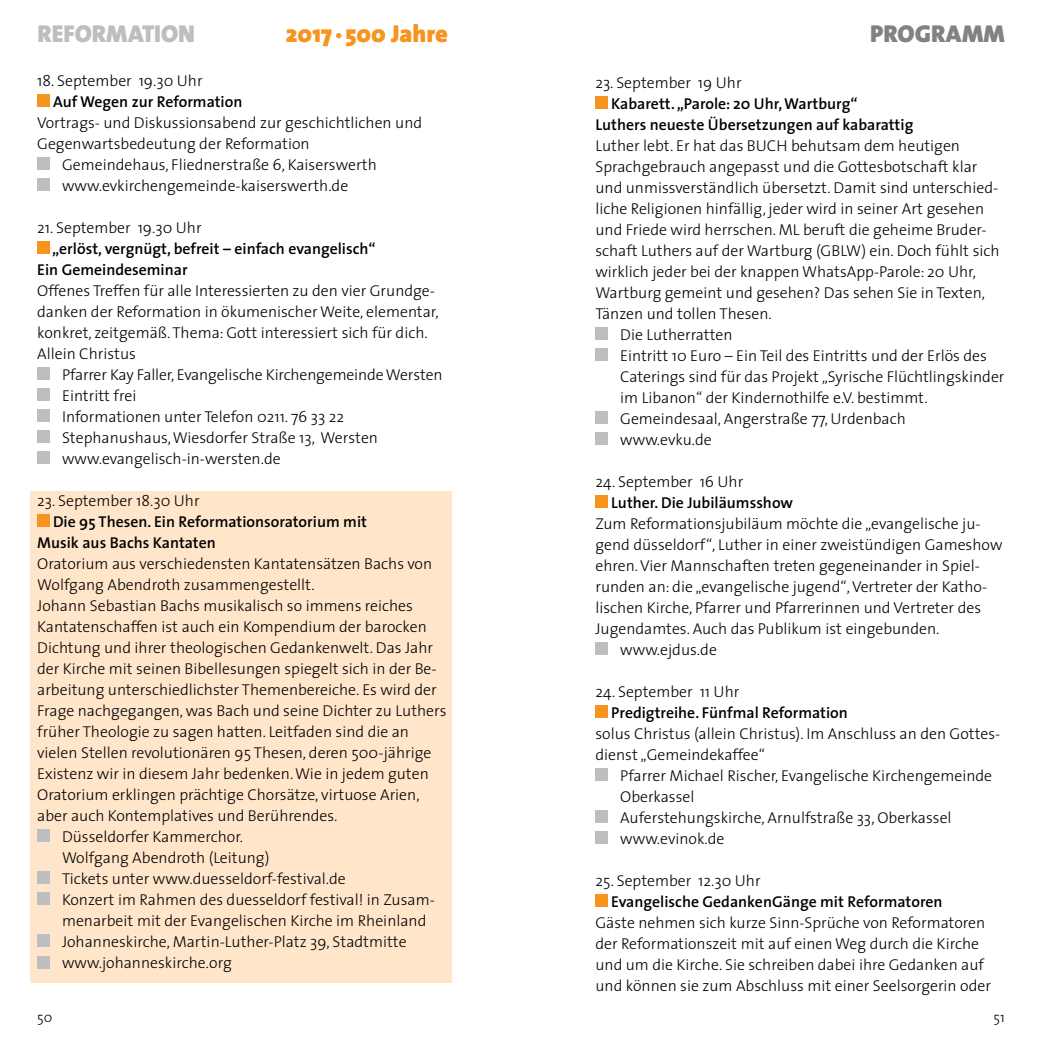
<style>
.page{position:relative;width:1042px;height:1042px;background:#fff}
.page>*{position:absolute;margin:0;border:0;box-sizing:border-box;transform-origin:0 0}
.t1{font:900 24.5px "The Sans";color:#f7941e}
.t2{font:900 24.5px "The Sans";color:#bcbec0}
.t3{font:900 24.5px "The Sans";color:#808285}
.t4{font:300 15.75px/21px "The Sans";color:#000}
.t5{font:600 15.75px/21px "The Sans";color:#000}
.t6{font:300 14px "The Sans";color:#000}
</style>
<div class="page">
<div style="left:30px;top:491px;width:421px;height:491px;background:#ffe6ca"></div>
<div style="left:37px;top:95px;width:13px;height:12px;background:#f7941e"></div>
<div style="left:37px;top:158px;width:13px;height:12px;background:#bcbec0"></div>
<div style="left:37px;top:179px;width:13px;height:12px;background:#bcbec0"></div>
<div style="left:37px;top:242px;width:13px;height:12px;background:#f7941e"></div>
<div style="left:37px;top:368px;width:13px;height:12px;background:#bcbec0"></div>
<div style="left:37px;top:389px;width:13px;height:12px;background:#bcbec0"></div>
<div style="left:37px;top:410px;width:13px;height:12px;background:#bcbec0"></div>
<div style="left:37px;top:431px;width:13px;height:12px;background:#bcbec0"></div>
<div style="left:37px;top:452px;width:13px;height:12px;background:#bcbec0"></div>
<div style="left:37px;top:515px;width:13px;height:12px;background:#f7941e"></div>
<div style="left:37px;top:830px;width:13px;height:12px;background:#bcbec0"></div>
<div style="left:37px;top:872px;width:13px;height:12px;background:#bcbec0"></div>
<div style="left:37px;top:893px;width:13px;height:12px;background:#bcbec0"></div>
<div style="left:37px;top:935px;width:13px;height:12px;background:#bcbec0"></div>
<div style="left:37px;top:956px;width:13px;height:12px;background:#bcbec0"></div>
<div style="left:595px;top:97px;width:13px;height:12px;background:#f7941e"></div>
<div style="left:595px;top:328px;width:13px;height:12px;background:#bcbec0"></div>
<div style="left:595px;top:349px;width:13px;height:12px;background:#bcbec0"></div>
<div style="left:595px;top:412px;width:13px;height:12px;background:#bcbec0"></div>
<div style="left:595px;top:433px;width:13px;height:12px;background:#bcbec0"></div>
<div style="left:595px;top:496px;width:13px;height:12px;background:#f7941e"></div>
<div style="left:595px;top:643px;width:13px;height:12px;background:#bcbec0"></div>
<div style="left:595px;top:706px;width:13px;height:12px;background:#f7941e"></div>
<div style="left:595px;top:769px;width:13px;height:12px;background:#bcbec0"></div>
<div style="left:595px;top:811px;width:13px;height:12px;background:#bcbec0"></div>
<div style="left:595px;top:832px;width:13px;height:12px;background:#bcbec0"></div>
<div style="left:595px;top:895px;width:13px;height:12px;background:#f7941e"></div>
<h1 class="t2" style="left:37px;top:13px;width:159px">REFORMATION</h1>
<h1 class="t1" style="left:286px;top:13px;width:164px">2017 . 500 JAHRE</h1>
<h1 class="t3" style="left:870px;top:13px;width:136px">PROGRAMM</h1>
<p class="t4" style="left:37px;top:70px;width:167px">18. September 19.30 Uhr</p>
<p class="t5" style="left:53px;top:91px;width:191px">Auf Wegen zur Reformation</p>
<p class="t4" style="left:37px;top:112px;width:386px">Vortrags- und Diskussionsabend zur geschichtlichen und</p>
<p class="t4" style="left:37px;top:133px;width:274px">Gegenwartsbedeutung der Reformation</p>
<p class="t4" style="left:62px;top:154px;width:316px">Gemeindehaus, Fliednerstraße 6, Kaiserswerth</p>
<p class="t4" style="left:62px;top:175px;width:288px">www.evkirchengemeinde-kaiserswerth.de</p>
<p class="t4" style="left:37px;top:217px;width:166px">21. September 19.30 Uhr</p>
<p class="t5" style="left:37px;top:238px;width:340px;text-indent:15px">„erlöst, vergnügt, befreit – einfach evangelisch“<br>Ein Gemeindeseminar</p>
<p class="t4" style="left:37px;top:280px;width:403px">Offenes Treffen für alle Interessierten zu den vier Grundge&shy;danken der Reformation in ökumenischer Weite, elementar, konkret, zeitgemäß. Thema: Gott interessiert sich für dich.<br>Allein Christus</p>
<p class="t4" style="left:62px;top:364px;width:382px">Pfarrer Kay Faller, Evangelische Kirchengemeinde Wersten Eintritt frei<br>Informationen unter Telefon 0211. 76 33 22<br>Stephanushaus, Wiesdorfer Straße 13, Wersten www.evangelisch-in-wersten.de</p>
<p class="t4" style="left:37px;top:490px;width:164px">23. September 18.30 Uhr</p>
<p class="t5" style="left:37px;top:511px;width:331px;text-indent:16px">Die 95 Thesen. Ein Reformationsoratorium mit<br>Musik aus Bachs Kantaten</p>
<p class="t4" style="left:37px;top:553px;width:396px">Oratorium aus verschiedensten Kantatensätzen Bachs von</p>
<p class="t4" style="left:37px;top:574px;width:279px">Wolfgang Abendroth zusammengestellt.</p>
<p class="t4" style="left:37px;top:595px;width:377px">Johann Sebastian Bachs musikalisch so immens reiches</p>
<p class="t4" style="left:37px;top:616px;width:391px">Kantatenschaffen ist auch ein Kompendium der barocken</p>
<p class="t4" style="left:37px;top:637px;width:397px">Dichtung und ihrer theologischen Gedankenwelt. Das Jahr</p>
<p class="t4" style="left:37px;top:658px;width:401px">der Kirche mit seinen Bibellesungen spiegelt sich in der Be-</p>
<p class="t4" style="left:37px;top:679px;width:401px">arbeitung unterschiedlichster Themenbereiche. Es wird der</p>
<p class="t4" style="left:37px;top:700px;width:411px">Frage nachgegangen, was Bach und seine Dichter zu Luthers</p>
<p class="t4" style="left:37px;top:721px;width:373px">früher Theologie zu sagen hatten. Leitfaden sind die an</p>
<p class="t4" style="left:37px;top:742px;width:396px">vielen Stellen revolutionären 95 Thesen, deren 500-jährige</p>
<p class="t4" style="left:37px;top:763px;width:393px">Existenz wir in diesem Jahr bedenken. Wie in jedem guten</p>
<p class="t4" style="left:37px;top:784px;width:384px">Oratorium erklingen prächtige Chorsätze, virtuose Arien,</p>
<p class="t4" style="left:37px;top:805px;width:302px">aber auch Kontemplatives und Berührendes.</p>
<p class="t4" style="left:62px;top:826px;width:182px">Düsseldorfer Kammerchor.</p>
<p class="t4" style="left:62px;top:847px;width:209px">Wolfgang Abendroth (Leitung)</p>
<p class="t4" style="left:62px;top:868px;width:285px">Tickets unter www.duesseldorf-festival.de</p>
<p class="t4" style="left:62px;top:889px;width:374px">Konzert im Rahmen des duesseldorf festival! in Zusam-</p>
<p class="t4" style="left:62px;top:910px;width:366px">menarbeit mit der Evangelischen Kirche im Rheinland</p>
<p class="t4" style="left:62px;top:931px;width:346px">Johanneskirche, Martin-Luther-Platz 39, Stadtmitte</p>
<p class="t4" style="left:62px;top:952px;width:171px">www.johanneskirche.org</p>
<p class="t4" style="left:595px;top:72px;width:148px">23. September 19 Uhr</p>
<p class="t5" style="left:595px;top:93px;width:319px;text-indent:16px">Kabarett. „Parole: 20 Uhr, Wartburg“<br>Luthers neueste Übersetzungen auf kabarattig</p>
<p class="t4" style="left:595px;top:135px;width:366px">Luther lebt. Er hat das BUCH behutsam dem heutigen</p>
<p class="t4" style="left:595px;top:156px;width:384px">Sprachgebrauch angepasst und die Gottesbotschaft klar</p>
<p class="t4" style="left:595px;top:177px;width:404px">und unmissverständlich übersetzt. Damit sind unterschied-</p>
<p class="t4" style="left:595px;top:198px;width:390px">liche Religionen hinfällig, jeder wird in seiner Art gesehen</p>
<p class="t4" style="left:595px;top:219px;width:393px">und Friede wird herrschen. ML beruft die geheime Bruder-</p>
<p class="t4" style="left:595px;top:240px;width:406px">schaft Luthers auf der Wartburg (GBLW) ein. Doch fühlt sich</p>
<p class="t4" style="left:595px;top:261px;width:382px">wirklich jeder bei der knappen WhatsApp-Parole: 20 Uhr,</p>
<p class="t4" style="left:595px;top:282px;width:391px">Wartburg gemeint und gesehen? Das sehen Sie in Texten,</p>
<p class="t4" style="left:595px;top:303px;width:178px">Tänzen und tollen Thesen.</p>
<p class="t4" style="left:620px;top:324px;width:114px">Die Lutherratten</p>
<p class="t4" style="left:620px;top:345px;width:368px">Eintritt 10 Euro – Ein Teil des Eintritts und der Erlös des</p>
<p class="t4" style="left:620px;top:366px;width:386px">Caterings sind für das Projekt „Syrische Flüchtlingskinder</p>
<p class="t4" style="left:620px;top:387px;width:309px">im Libanon“ der Kindernothilfe e.V. bestimmt.</p>
<p class="t4" style="left:620px;top:408px;width:287px">Gemeindesaal, Angerstraße 77, Urdenbach</p>
<p class="t4" style="left:620px;top:429px;width:93px">www.evku.de</p>
<p class="t4" style="left:595px;top:471px;width:149px">24. September 16 Uhr</p>
<p class="t5" style="left:611px;top:492px;width:183px">Luther. Die Jubiläumsshow</p>
<p class="t4" style="left:595px;top:513px;width:387px">Zum Reformationsjubiläum möchte die „evangelische ju-</p>
<p class="t4" style="left:595px;top:534px;width:409px">gend düsseldorf“, Luther in einer zweistündigen Gameshow</p>
<p class="t4" style="left:595px;top:555px;width:386px">ehren. Vier Mannschaften treten gegeneinander in Spiel-</p>
<p class="t4" style="left:595px;top:576px;width:393px">runden an: die „evangelische jugend“, Vertreter der Katho-</p>
<p class="t4" style="left:595px;top:597px;width:387px">lischen Kirche, Pfarrer und Pfarrerinnen und Vertreter des</p>
<p class="t4" style="left:595px;top:618px;width:346px">Jugendamtes. Auch das Publikum ist eingebunden.</p>
<p class="t4" style="left:620px;top:639px;width:98px">www.ejdus.de</p>
<p class="t4" style="left:595px;top:681px;width:145px">24. September 11 Uhr</p>
<p class="t5" style="left:611px;top:702px;width:238px">Predigtreihe. Fünfmal Reformation</p>
<p class="t4" style="left:595px;top:723px;width:406px">solus Christus (allein Christus). Im Anschluss an den Gottes&shy;dienst „Gemeindekaffee“</p>
<p class="t4" style="left:620px;top:765px;width:373px">Pfarrer Michael Rischer, Evangelische Kirchengemeinde Oberkassel<br>Auferstehungskirche, Arnulfstraße 33, Oberkassel www.evinok.de</p>
<p class="t4" style="left:595px;top:870px;width:167px">25. September 12.30 Uhr</p>
<p class="t5" style="left:611px;top:891px;width:333px">Evangelische GedankenGänge mit Reformatoren</p>
<p class="t4" style="left:595px;top:912px;width:397px">Gäste nehmen sich kurze Sinn-Sprüche von Reformatoren der Reformationszeit mit auf einen Weg durch die Kirche und um die Kirche. Sie schreiben dabei ihre Gedanken auf und können sie zum Abschluss mit einer Seelsorgerin oder</p>
<p class="t6" style="left:37px;top:1006px;width:17px">50</p>
<p class="t6" style="left:993px;top:1006px;width:13px">51</p>
</div>
